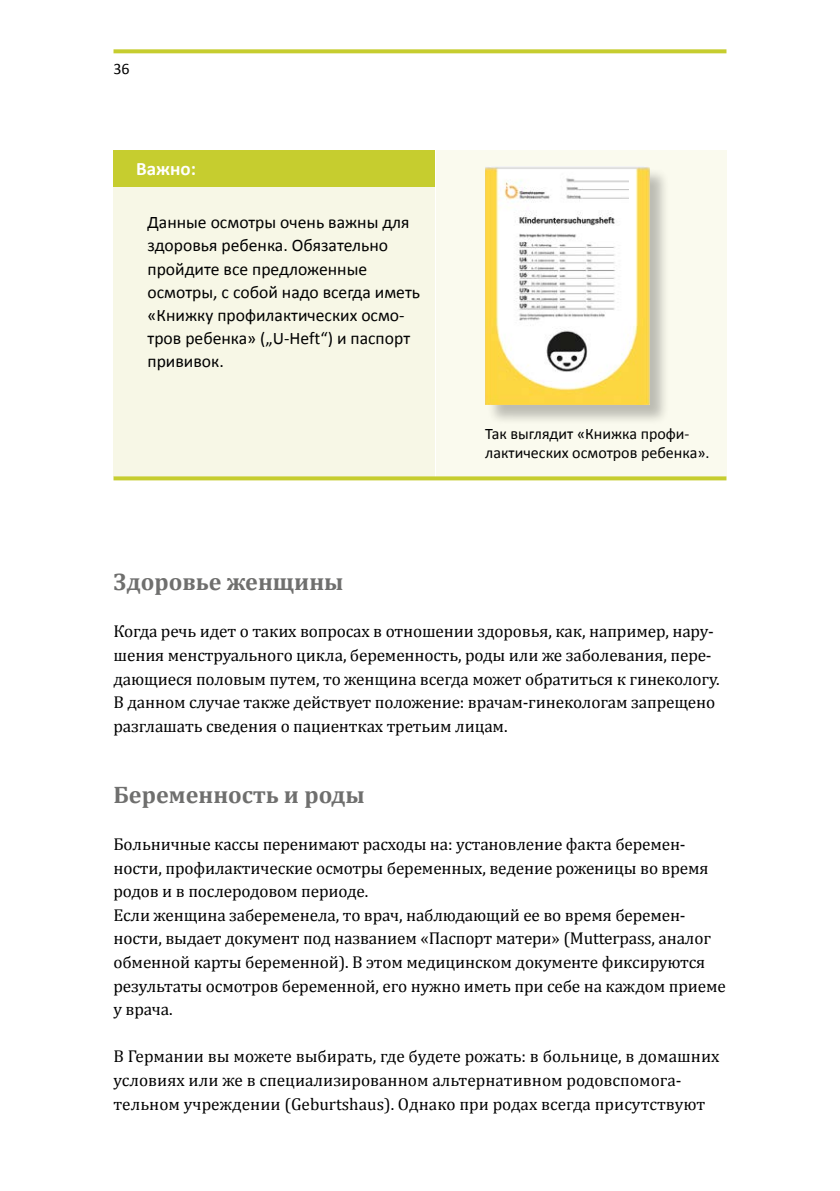
<style>
.page{position:relative;width:840px;height:1191px;background:#fff}
.page>*{position:absolute;margin:0;border:0;box-sizing:border-box;transform-origin:0 0}
.Zwischenüberschrift{font:700 24px "Cambria";color:#6f6f6e}
.t1{font:700 19px "Calibri";color:#fff}
.Kasten{font:17.6px/23.2px "Calibri";color:#000}
.Fließtext_Serif{font:17.2px/23.6px "Cambria";letter-spacing:-.01em;color:#000}
.t2{font:16px/19.2px "Calibri";color:#000}
</style>
<div class="page">
<svg style="left:113px;top:49px;width:613px;height:4px;background:#cad140"></svg>
<div style="left:113px;top:187px;width:322px;height:289px;background:#f7f7e6"></div>
<div style="left:436px;top:150px;width:290px;height:326px;background:#fafaee"></div>
<svg style="left:113px;top:476px;width:613px;height:4px;background:#cbd142"></svg>
<div style="left:486px;top:168px;width:184px;height:258px;background:#000;opacity:.25"></div>
<img style="left:485px;top:167px;width:164px;height:238px">
<div style="left:113px;top:150px;width:322px;height:36px;background:#c6cd2f"></div>
<p class="t2" style="left:113px;top:60px;width:18px">36</p>
<p class="t1" style="left:136px;top:157px;width:61px">Важно:</p>
<p class="Kasten" style="left:147px;top:211px;width:274px">Данные осмотры очень важны для здоровья ребенка. Обязательно пройдите все предложенные осмотры, с собой надо всегда иметь «Книжку профилактических осмо&shy;тров ребенка» („U-Heft“) и паспорт прививок.</p>
<p class="t2" style="left:485px;top:424px;width:226px">Так выглядит «Книжка профи&shy;лактических осмотров ребенка».</p>
<h2 class="Zwischenüberschrift" style="left:113px;top:565px;width:231px">Здоровье женщины</h2>
<p class="Fließtext_Serif" style="left:113px;top:619px;width:607px">Когда речь идет о таких вопросах в отношении здоровья, как, например, нару&shy;шения менструального цикла, беременность, роды или же заболевания, пере&shy;дающиеся половым путем, то женщина всегда может обратиться к гинекологу.<br>В данном случае также действует положение: врачам-гинекологам запрещено разглашать сведения о пациентках третьим лицам.</p>
<h2 class="Zwischenüberschrift" style="left:113px;top:777px;width:253px">Беременность и роды</h2>
<p class="Fließtext_Serif" style="left:113px;top:832px;width:596px">Больничные кассы перенимают расходы на: установление факта беремен&shy;ности, профилактические осмотры беременных, ведение роженицы во время родов и в послеродовом периоде.</p>
<p class="Fließtext_Serif" style="left:113px;top:903px;width:613px">Если женщина забеременела, то врач, наблюдающий ее во время беремен&shy;ности, выдает документ под названием «Паспорт матери» (Mutterpass, аналог обменной карты беременной). В этом медицинском документе фиксируются результаты осмотров беременной, его нужно иметь при себе на каждом приеме у врача.</p>
<p class="Fließtext_Serif" style="left:113px;top:1044px;width:607px">В Германии вы можете выбирать, где будете рожать: в больнице, в домашних условиях или же в специализированном альтернативном родовспомога&shy;тельном учреждении (Geburtshaus). Однако при родах всегда присутствуют</p>
</div>
